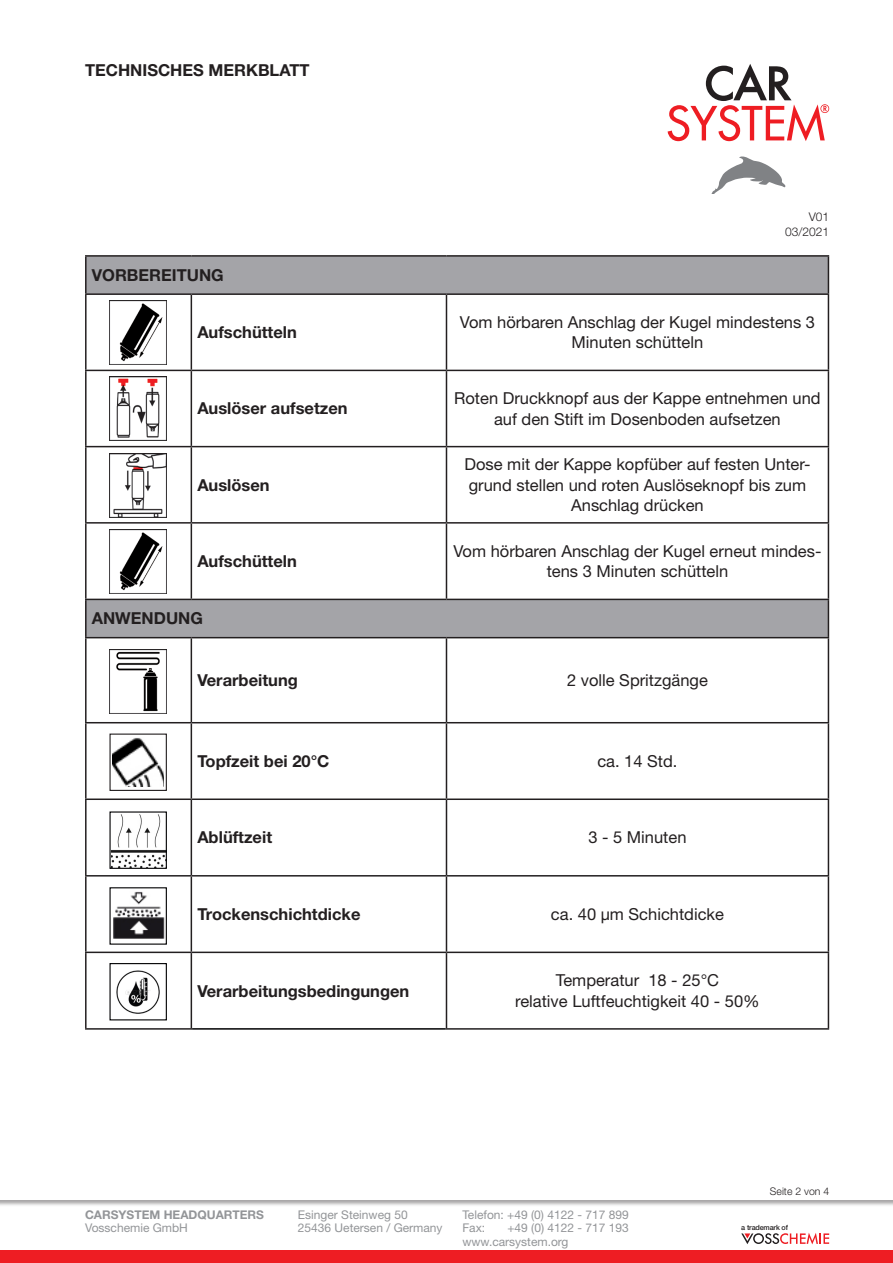
<style>
.page{position:relative;width:893px;height:1263px;background:#fff}
.page>*{position:absolute;margin:0;border:0;box-sizing:border-box;transform-origin:0 0}
.t1{font:16.5px/20.2px "Helvetica Neue LT Pro";color:#231f20;text-align:center}
.t2{font:700 16.5px "Helvetica Neue LT Pro";color:#231f20}
.AdressBlock{font:12px "Helvetica Neue LT Pro";color:#939598}
.AdressBlock_Head{font:700 12px "Helvetica Neue LT Pro";color:#939598}
.t3{font:300 12px "Helvetica Neue LT Pro";color:#231f20}
.t4{font:300 10.5px "Helvetica Neue LT Pro";color:#231f20}
.t5{font:500 7.2px "Helvetica Neue LT Pro";letter-spacing:-.02em;color:#231f20}
</style>
<div class="page">
<svg style="left:668px;top:64px;width:161px;height:77px"></svg>
<svg style="left:711px;top:156px;width:74px;height:38px"></svg>
<div style="left:0;top:1198px;width:893px;height:65px;background:#231f20;opacity:.4"></div>
<div style="left:0;top:1250px;width:893px;height:13px;background:#ee1d23"></div>
<svg style="left:741px;top:1233px;width:88px;height:11px"></svg>
<div style="left:87px;top:257px;width:741px;height:36px;background:#a4a4a8"></div>
<svg style="left:87px;top:295px;width:741px;height:733px"></svg>
<hr style="left:85px;top:255px;width:106px;height:2px;background:#231f20">
<hr style="left:85px;top:257px;width:2px;height:36px;background:#231f20">
<hr style="left:191px;top:255px;width:255px;height:2px;background:#231f20">
<hr style="left:446px;top:255px;width:383px;height:2px;background:#231f20">
<hr style="left:828px;top:257px;width:1px;height:36px;background:#231f20">
<hr style="left:85px;top:293px;width:106px;height:2px;background:#231f20">
<hr style="left:85px;top:295px;width:2px;height:75px;background:#231f20">
<hr style="left:191px;top:293px;width:255px;height:2px;background:#231f20">
<hr style="left:191px;top:295px;width:1px;height:75px;background:#231f20">
<hr style="left:446px;top:293px;width:383px;height:2px;background:#231f20">
<hr style="left:446px;top:295px;width:1px;height:75px;background:#231f20">
<hr style="left:828px;top:295px;width:1px;height:75px;background:#231f20">
<hr style="left:85px;top:370px;width:106px;height:1px;background:#231f20">
<hr style="left:85px;top:371px;width:2px;height:75px;background:#231f20">
<hr style="left:191px;top:370px;width:255px;height:1px;background:#231f20">
<hr style="left:191px;top:371px;width:1px;height:75px;background:#231f20">
<hr style="left:446px;top:370px;width:383px;height:1px;background:#231f20">
<hr style="left:446px;top:371px;width:1px;height:75px;background:#231f20">
<hr style="left:828px;top:371px;width:1px;height:75px;background:#231f20">
<hr style="left:85px;top:446px;width:106px;height:1px;background:#231f20">
<hr style="left:85px;top:447px;width:2px;height:75px;background:#231f20">
<hr style="left:191px;top:446px;width:255px;height:1px;background:#231f20">
<hr style="left:191px;top:447px;width:1px;height:75px;background:#231f20">
<hr style="left:446px;top:446px;width:383px;height:1px;background:#231f20">
<hr style="left:446px;top:447px;width:1px;height:75px;background:#231f20">
<hr style="left:828px;top:447px;width:1px;height:75px;background:#231f20">
<hr style="left:85px;top:522px;width:106px;height:2px;background:#231f20">
<hr style="left:85px;top:524px;width:2px;height:75px;background:#231f20">
<hr style="left:191px;top:522px;width:255px;height:2px;background:#231f20">
<hr style="left:191px;top:524px;width:1px;height:75px;background:#231f20">
<hr style="left:446px;top:522px;width:383px;height:2px;background:#231f20">
<hr style="left:446px;top:524px;width:1px;height:75px;background:#231f20">
<hr style="left:828px;top:524px;width:1px;height:75px;background:#231f20">
<hr style="left:85px;top:599px;width:106px;height:1px;background:#231f20">
<hr style="left:85px;top:600px;width:2px;height:37px;background:#231f20">
<hr style="left:191px;top:599px;width:255px;height:1px;background:#231f20">
<hr style="left:446px;top:599px;width:383px;height:1px;background:#231f20">
<hr style="left:828px;top:600px;width:1px;height:37px;background:#231f20">
<hr style="left:85px;top:637px;width:106px;height:1px;background:#231f20">
<hr style="left:85px;top:638px;width:2px;height:84px;background:#231f20">
<hr style="left:191px;top:637px;width:255px;height:1px;background:#231f20">
<hr style="left:191px;top:638px;width:1px;height:84px;background:#231f20">
<hr style="left:446px;top:637px;width:383px;height:1px;background:#231f20">
<hr style="left:446px;top:638px;width:1px;height:84px;background:#231f20">
<hr style="left:828px;top:638px;width:1px;height:84px;background:#231f20">
<hr style="left:85px;top:722px;width:106px;height:1px;background:#231f20">
<hr style="left:85px;top:723px;width:2px;height:75px;background:#231f20">
<hr style="left:191px;top:722px;width:255px;height:1px;background:#231f20">
<hr style="left:191px;top:723px;width:1px;height:75px;background:#231f20">
<hr style="left:446px;top:722px;width:383px;height:1px;background:#231f20">
<hr style="left:446px;top:723px;width:1px;height:75px;background:#231f20">
<hr style="left:828px;top:723px;width:1px;height:75px;background:#231f20">
<hr style="left:85px;top:798px;width:106px;height:2px;background:#231f20">
<hr style="left:85px;top:800px;width:2px;height:75px;background:#231f20">
<hr style="left:191px;top:798px;width:255px;height:2px;background:#231f20">
<hr style="left:191px;top:800px;width:1px;height:75px;background:#231f20">
<hr style="left:446px;top:798px;width:383px;height:2px;background:#231f20">
<hr style="left:446px;top:800px;width:1px;height:75px;background:#231f20">
<hr style="left:828px;top:800px;width:1px;height:75px;background:#231f20">
<hr style="left:85px;top:875px;width:106px;height:1px;background:#231f20">
<hr style="left:85px;top:876px;width:2px;height:75px;background:#231f20">
<hr style="left:191px;top:875px;width:255px;height:1px;background:#231f20">
<hr style="left:191px;top:876px;width:1px;height:75px;background:#231f20">
<hr style="left:446px;top:875px;width:383px;height:1px;background:#231f20">
<hr style="left:446px;top:876px;width:1px;height:75px;background:#231f20">
<hr style="left:828px;top:876px;width:1px;height:75px;background:#231f20">
<hr style="left:85px;top:951px;width:106px;height:2px;background:#231f20">
<hr style="left:85px;top:953px;width:2px;height:75px;background:#231f20">
<hr style="left:191px;top:951px;width:255px;height:2px;background:#231f20">
<hr style="left:191px;top:953px;width:1px;height:75px;background:#231f20">
<hr style="left:446px;top:951px;width:383px;height:2px;background:#231f20">
<hr style="left:446px;top:953px;width:1px;height:75px;background:#231f20">
<hr style="left:828px;top:953px;width:1px;height:75px;background:#231f20">
<hr style="left:85px;top:1028px;width:107px;height:2px;background:#231f20">
<hr style="left:446px;top:1028px;width:383px;height:2px;background:#231f20">
<hr style="left:192px;top:1028px;width:254px;height:2px;background:#000002">
<svg style="left:109px;top:733px;width:58px;height:58px"></svg>
<img style="left:113px;top:737px;width:51px;height:50px">
<svg style="left:109px;top:887px;width:58px;height:58px"></svg>
<svg style="left:109px;top:811px;width:58px;height:58px"></svg>
<svg style="left:109px;top:962px;width:58px;height:59px"></svg>
<img style="left:113px;top:966px;width:51px;height:51px">
<img style="left:109px;top:529px;width:58px;height:64px">
<img style="left:109px;top:301px;width:58px;height:64px">
<img style="left:109px;top:377px;width:58px;height:63px">
<img style="left:109px;top:454px;width:58px;height:63px">
<img style="left:109px;top:649px;width:58px;height:64px">
<p class="t2" style="left:85px;top:59px;width:226px">TECHNISCHES MERKBLATT</p>
<p class="t2" style="left:92px;top:265px;width:133px">VORBEREITUNG</p>
<p class="t3" style="left:809px;top:210px;width:22px">V01</p>
<p class="t3" style="left:785px;top:224px;width:46px">03/2021</p>
<p class="t2" style="left:197px;top:322px;width:101px">Aufschütteln</p>
<p class="t1" style="left:460px;top:312px;width:357px">Vom hörbaren Anschlag der Kugel mindestens 3<br>Minuten schütteln</p>
<p class="t2" style="left:197px;top:398px;width:152px">Auslöser aufsetzen</p>
<p class="t1" style="left:454px;top:388px;width:368px">Roten Druckknopf aus der Kappe entnehmen und auf den Stift im Dosenboden aufsetzen</p>
<p class="t2" style="left:197px;top:474px;width:74px">Auslösen</p>
<p class="t1" style="left:464px;top:454px;width:347px">Dose mit der Kappe kopfüber auf festen Unter&shy;grund stellen und roten Auslöseknopf bis zum<br>Anschlag drücken</p>
<p class="t2" style="left:197px;top:551px;width:101px">Aufschütteln</p>
<p class="t1" style="left:453px;top:541px;width:369px">Vom hörbaren Anschlag der Kugel erneut mindes&shy;tens 3 Minuten schütteln</p>
<p class="t2" style="left:92px;top:608px;width:113px">ANWENDUNG</p>
<p class="t2" style="left:197px;top:670px;width:102px">Verarbeitung</p>
<p class="t1" style="left:567px;top:670px;width:142px">2 volle Spritzgänge</p>
<p class="t2" style="left:197px;top:751px;width:134px">Topfzeit bei 20°C</p>
<p class="t1" style="left:597px;top:751px;width:82px">ca. 14 Std.</p>
<p class="t2" style="left:197px;top:827px;width:76px">Ablüftzeit</p>
<p class="t1" style="left:588px;top:827px;width:100px">3 - 5 Minuten</p>
<p class="t2" style="left:197px;top:904px;width:165px">Trockenschichtdicke</p>
<p class="t1" style="left:551px;top:904px;width:175px">ca. 40 µm Schichtdicke</p>
<p class="t2" style="left:197px;top:980px;width:214px">Verarbeitungsbedingungen</p>
<p class="t1" style="left:515px;top:970px;width:246px">Temperatur 18 - 25°C<br>relative Luftfeuchtigkeit 40 - 50%</p>
<p class="t4" style="left:770px;top:1184px;width:61px">Seite 2 von 4</p>
<p class="AdressBlock_Head" style="left:85px;top:1207px;width:180px">CARSYSTEM HEADQUARTERS</p>
<p class="AdressBlock" style="left:85px;top:1221px;width:104px">Vosschemie GmbH</p>
<p class="AdressBlock" style="left:298px;top:1207px;width:111px">Esinger Steinweg 50</p>
<p class="AdressBlock" style="left:298px;top:1221px;width:146px">25436 Uetersen / Germany</p>
<p class="AdressBlock" style="left:462px;top:1207px;width:168px">Telefon: +49 (0) 4122 - 717 899</p>
<p class="AdressBlock" style="left:462px;top:1221px;width:24px">Fax:</p>
<p class="AdressBlock" style="left:507px;top:1221px;width:123px">+49 (0) 4122 - 717 193</p>
<p class="AdressBlock" style="left:462px;top:1234px;width:108px">www.carsystem.org</p>
<p class="t5" style="left:741px;top:1223px;width:48px">a trademark of</p>
</div>
